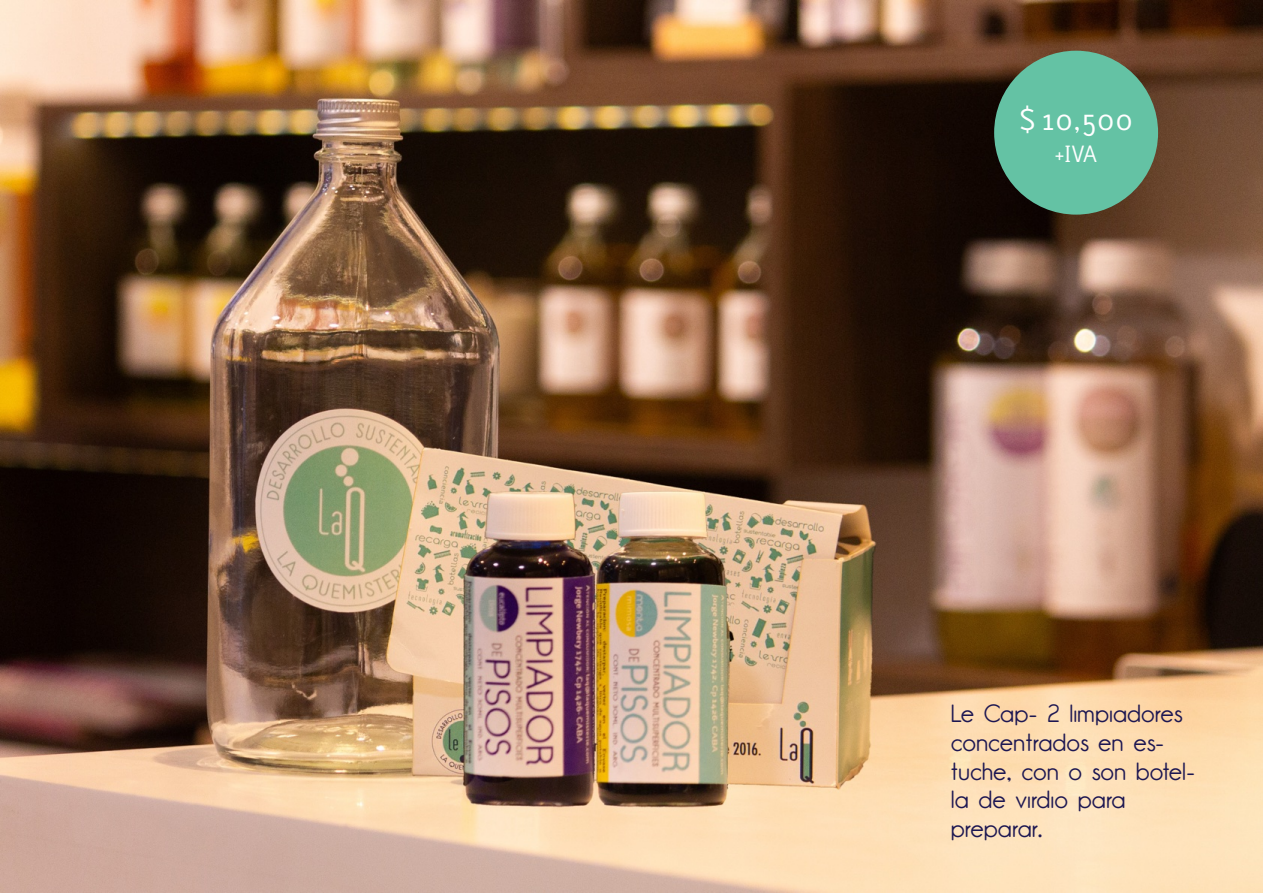
<style>
.page{position:relative;width:1263px;height:893px;background:#fff}
.page>*{position:absolute;margin:0;border:0;box-sizing:border-box;transform-origin:0 0}
.t1{font:27px "Lacuna";color:#fff}
.t2{font:24px/28.8px "Gardens C";color:#1d1752}
.t3{font:21px "Lacuna";color:#fff}
</style>
<div class="page">
<img style="left:0;top:1px;width:1263px;height:891px">
<div style="left:994px;top:51px;width:164px;height:164px;background:#64c2a4;border-radius:50%"></div>
<p class="t1" style="left:1019px;top:103px;width:115px">$ 10,500</p>
<p class="t3" style="left:1054px;top:142px;width:45px">+IVA</p>
<p class="t2" style="left:951px;top:699px;width:246px">Le Cap- 2 limpiadores concentrados en es&shy;tuche, con o son botel&shy;la de virdio para preparar.</p>
</div>
